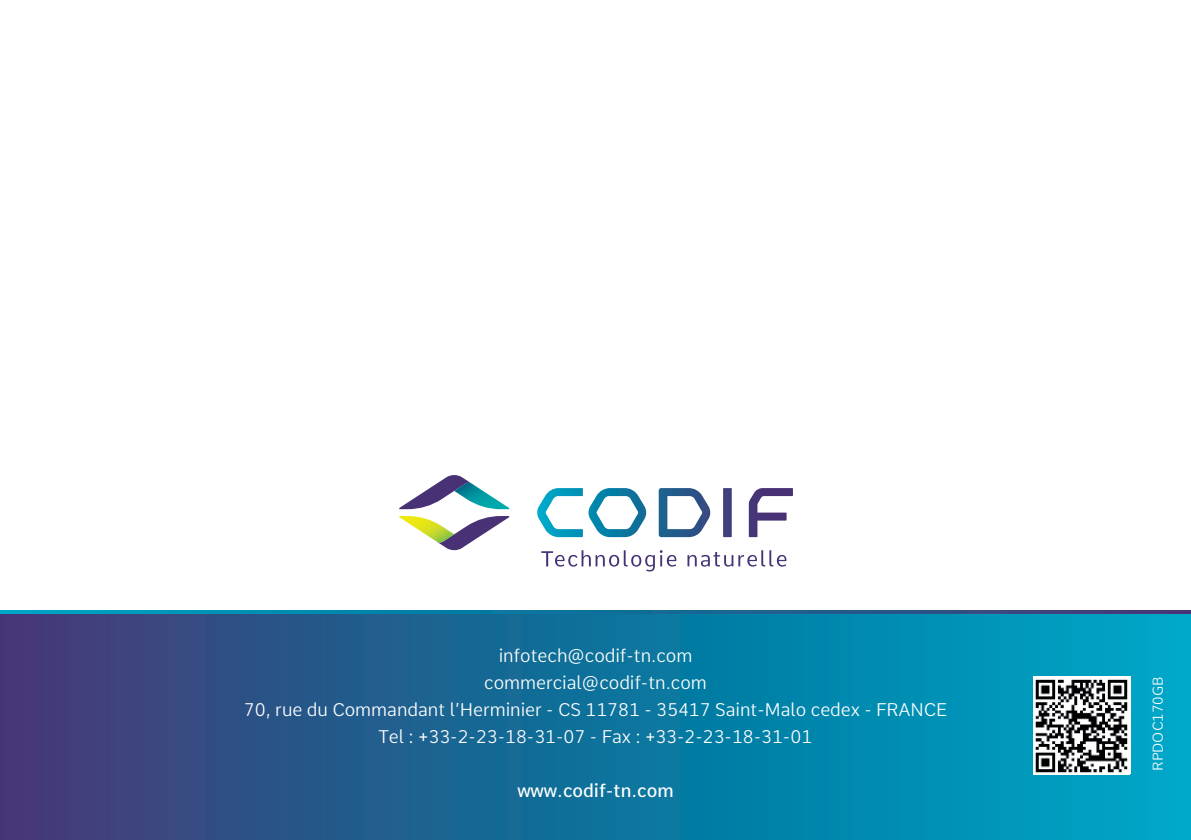
<style>
.page{position:relative;width:1191px;height:840px;background:#fff}
.page>*{position:absolute;margin:0;border:0;box-sizing:border-box;transform-origin:0 0}
.t1{font:300 18px/26.8px "Comme";color:#fff;text-align:center}
.t2{font:500 18px "Comme";color:#fff}
.t3{font:300 14px "Comme";color:#fff}
</style>
<div class="page">
<svg style="left:0;top:613px;width:1191px;height:226px;background:#166f9c"></svg>
<svg style="left:537px;top:488px;width:256px;height:49px"></svg>
<svg style="left:541px;top:550px;width:135px;height:21px"></svg>
<svg style="left:687px;top:550px;width:99px;height:16px"></svg>
<svg style="left:399px;top:475px;width:110px;height:34px"></svg>
<svg style="left:399px;top:516px;width:110px;height:34px"></svg>
<svg style="left:0;top:610px;width:1191px;height:3px;background:#166f9c"></svg>
<div style="left:1033px;top:676px;width:97px;height:97px;background:#fff"></div>
<img style="left:1035px;top:679px;width:93px;height:94px">
<p class="t1" style="left:244px;top:642px;width:705px">infotech@codif-tn.com<br>commercial@codif-tn.com<br>70, rue du Commandant l’herminier - CS 11781 - 35417 Saint-Malo cedex - FrANCE Tel : +33-2-23-18-31-07 - Fax : +33-2-23-18-31-01</p>
<p class="t2" style="left:517px;top:779px;width:158px">www.codif-tn.com</p>
<p class="t3" style="left:1149px;top:770px;width:95px;rotate:-90deg">rPdoC170gB</p>
</div>
